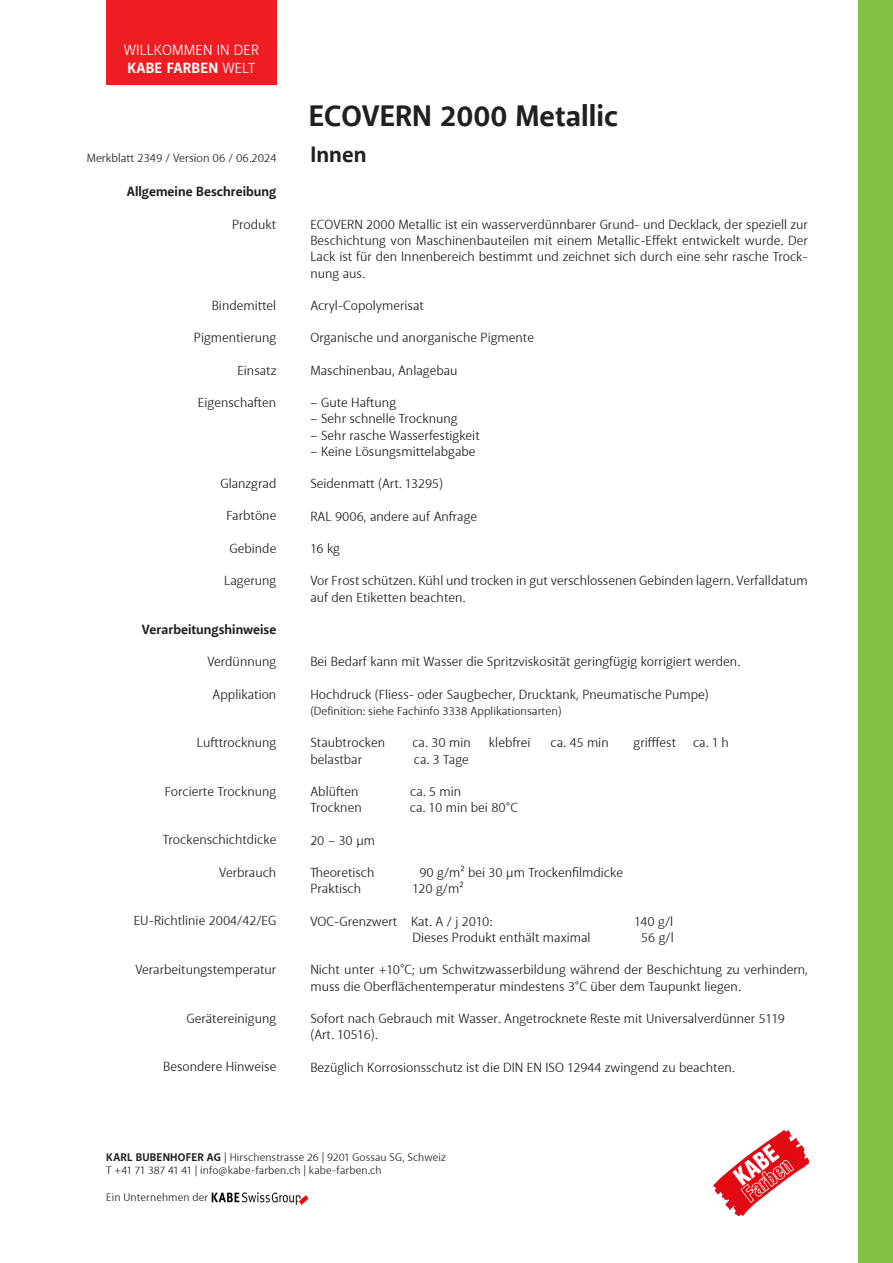
<style>
.page{position:relative;width:893px;height:1263px;background:#fff}
.page>*{position:absolute;margin:0;border:0;box-sizing:border-box;transform-origin:0 0}
.t1{font:700 30px "Akagi Pro";color:#231f20}
.t2{font:700 22.5px "Akagi Pro";color:#231f20}
.t3{font:15px/18px "Akagi Pro";letter-spacing:.01em;color:#fff}
.Text{font:13.5px/16.2px "Akagi Pro";color:#231f20}
.Titel{font:700 13.5px "Akagi Pro";color:#231f20}
.Text-2{font:12px "Akagi Pro";color:#231f20}
.t4{font:11.25px/13.5px "Akagi Pro";letter-spacing:.01em;color:#231f20}
.s1{font-weight:700}
</style>
<div class="page">
<img style="left:714px;top:1130px;width:95px;height:85px">
<div style="left:106px;top:0;width:170px;height:85px;background:#ee1d23"></div>
<img style="left:211px;top:1193px;width:97px;height:11px">
<div style="left:859px;top:0;width:34px;height:1263px;background:#7fc241"></div>
<p class="t3" style="left:124px;top:41px;width:137px">WILLKOMMEN IN DER<br><span class="s1">KABE FARBEN</span> WELT</p>
<p class="t1" style="left:309px;top:97px;width:311px">ECOVERN 2000 Metallic</p>
<p class="Text-2" style="left:87px;top:150px;width:191px">Merkblatt 2349 / Version 06 / 06.2024</p>
<p class="t2" style="left:311px;top:140px;width:57px">Innen</p>
<p class="Titel" style="left:127px;top:184px;width:151px">Allgemeine Beschreibung</p>
<p class="Text" style="left:232px;top:216px;width:46px">Produkt</p>
<p class="Text" style="left:310px;top:217px;width:499px;text-align:justify">ECOVERN 2000 Metallic ist ein wasserverdünnbarer Grund- und Decklack, der speziell zur Beschichtung von Maschinenbauteilen mit einem Metallic-Effekt entwickelt wurde. Der Lack ist für den Innenbereich bestimmt und zeichnet sich durch eine sehr rasche Trock&shy;nung aus.</p>
<p class="Text" style="left:310px;top:298px;width:115px">Acryl-Copolymerisat</p>
<p class="Text" style="left:310px;top:330px;width:225px">Organische und anorganische Pigmente</p>
<p class="Text" style="left:310px;top:362px;width:149px">Maschinenbau, Anlagebau</p>
<p class="Text" style="left:310px;top:395px;width:87px">– Gute Haftung</p>
<p class="Text" style="left:310px;top:411px;width:149px">– Sehr schnelle Trocknung</p>
<p class="Text" style="left:310px;top:427px;width:171px">– Sehr rasche Wasserfestigkeit</p>
<p class="Text" style="left:310px;top:443px;width:167px">– Keine Lösungsmittelabgabe</p>
<p class="Text" style="left:310px;top:476px;width:134px">Seidenmatt (Art. 13295)</p>
<p class="Text" style="left:310px;top:508px;width:168px">RAL 9006, andere auf Anfrage</p>
<p class="Text" style="left:310px;top:541px;width:31px">16 kg</p>
<p class="Text" style="left:310px;top:573px;width:499px">Vor Frost schützen. Kühl und trocken in gut verschlossenen Gebinden lagern. Verfalldatum auf den Etiketten beachten.</p>
<p class="Text" style="left:212px;top:297px;width:66px">Bindemittel</p>
<p class="Text" style="left:194px;top:330px;width:84px">Pigmentierung</p>
<p class="Text" style="left:237px;top:362px;width:41px">Einsatz</p>
<p class="Text" style="left:198px;top:394px;width:80px">Eigenschaften</p>
<p class="Text" style="left:220px;top:475px;width:57px">Glanzgrad</p>
<p class="Text" style="left:226px;top:508px;width:51px">Farbtöne</p>
<p class="Text" style="left:230px;top:540px;width:48px">Gebinde</p>
<p class="Text" style="left:224px;top:573px;width:54px">Lagerung</p>
<p class="Titel" style="left:142px;top:621px;width:136px">Verarbeitungshinweise</p>
<p class="Text" style="left:207px;top:654px;width:70px">Verdünnung</p>
<p class="Text" style="left:213px;top:686px;width:65px">Applikation</p>
<p class="Text" style="left:197px;top:735px;width:81px">Lufttrocknung</p>
<p class="Text" style="left:165px;top:783px;width:113px">Forcierte Trocknung</p>
<p class="Text" style="left:163px;top:832px;width:115px">Trockenschichtdicke</p>
<p class="Text" style="left:219px;top:864px;width:59px">Verbrauch</p>
<p class="Text" style="left:134px;top:913px;width:144px">EU-Richtlinie 2004/42/EG</p>
<p class="Text" style="left:135px;top:961px;width:142px">Verarbeitungstemperatur</p>
<p class="Text" style="left:186px;top:1010px;width:91px">Gerätereinigung</p>
<p class="Text" style="left:163px;top:1059px;width:115px">Besondere Hinweise</p>
<p class="Text" style="left:310px;top:654px;width:431px">Bei Bedarf kann mit Wasser die Spritzviskosität geringfügig korrigiert werden.</p>
<p class="Text" style="left:310px;top:686px;width:400px">Hochdruck (Fliess- oder Saugbecher, Drucktank, Pneumatische Pumpe)</p>
<p class="Text-2" style="left:310px;top:704px;width:253px">(Definition: siehe Fachinfo 3338 Applikationsarten)</p>
<p class="Text" style="left:310px;top:735px;width:76px">Staubtrocken</p>
<p class="Text" style="left:412px;top:735px;width:60px">ca. 30 min</p>
<p class="Text" style="left:489px;top:735px;width:43px">klebfrei</p>
<p class="Text" style="left:551px;top:735px;width:60px">ca. 45 min</p>
<p class="Text" style="left:634px;top:735px;width:44px">grifffest</p>
<p class="Text" style="left:693px;top:735px;width:37px">ca. 1 h</p>
<p class="Text" style="left:310px;top:751px;width:53px">belastbar</p>
<p class="Text" style="left:414px;top:751px;width:57px">ca. 3 Tage</p>
<p class="Text" style="left:310px;top:784px;width:50px">Ablüften</p>
<p class="Text" style="left:410px;top:784px;width:53px">ca. 5 min</p>
<p class="Text" style="left:310px;top:800px;width:53px">Trocknen</p>
<p class="Text" style="left:410px;top:800px;width:110px">ca. 10 min bei 80°C</p>
<p class="Text" style="left:310px;top:832px;width:66px">20 – 30 μm</p>
<p class="Text" style="left:310px;top:865px;width:66px">Theoretisch</p>
<p class="Text" style="left:419px;top:865px;width:205px">90 g/m² bei 30 μm Trockenfilmdicke</p>
<p class="Text" style="left:310px;top:881px;width:52px">Praktisch</p>
<p class="Text" style="left:412px;top:881px;width:53px">120 g/m²</p>
<p class="Text" style="left:310px;top:913px;width:183px">VOC-Grenzwert Kat. A / j 2010:</p>
<p class="Text" style="left:634px;top:913px;width:40px">140 g/l</p>
<p class="Text" style="left:413px;top:929px;width:179px">Dieses Produkt enthält maximal</p>
<p class="Text" style="left:641px;top:929px;width:34px">56 g/l</p>
<p class="Text" style="left:310px;top:962px;width:499px">Nicht unter +10°C; um Schwitzwasserbildung während der Beschichtung zu verhindern, muss die Oberflächentemperatur mindestens 3°C über dem Taupunkt liegen.</p>
<p class="Text" style="left:310px;top:1010px;width:476px">Sofort nach Gebrauch mit Wasser. Angetrocknete Reste mit Universalverdünner 5119</p>
<p class="Text" style="left:310px;top:1027px;width:69px">(Art. 10516).</p>
<p class="Text" style="left:310px;top:1059px;width:426px">Bezüglich Korrosionsschutz ist die DIN EN ISO 12944 zwingend zu beachten.</p>
<p class="t4" style="left:106px;top:1150px;width:341px"><span class="s1">KARL BUBENHOFER AG</span> | Hirschenstrasse 26 | 9201 Gossau SG, Schweiz<br>T +41 71 387 41 41 | info@kabe-farben.ch | kabe-farben.ch</p>
<p class="t4" style="left:106px;top:1191px;width:103px">Ein Unternehmen der</p>
</div>
